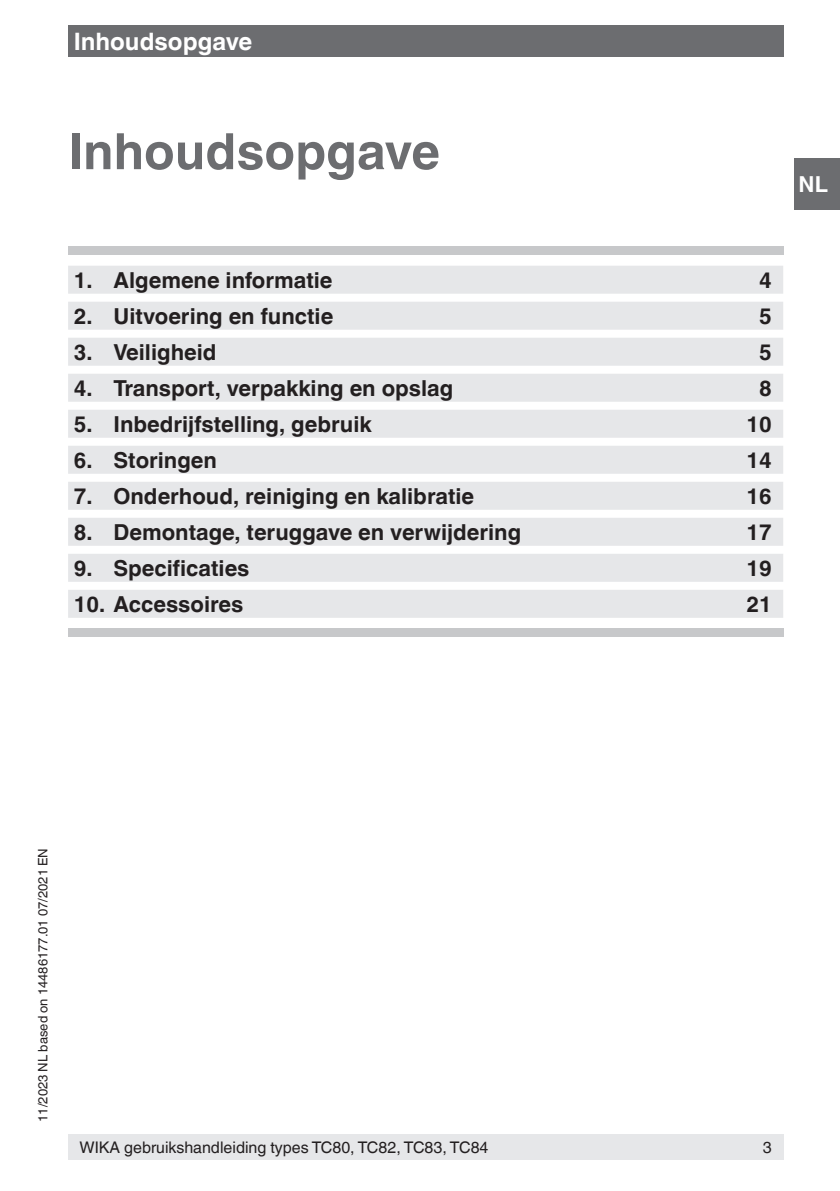
<style>
.page{position:relative;width:840px;height:1191px;background:#fff}
.page>*{position:absolute;margin:0;border:0;box-sizing:border-box;transform-origin:0 0}
.t1{font:700 50px "Helvetica World";color:#6c6d70}
.t2{font:700 24px "Helvetica World";color:#fff}
.t3{font:700 22px "Helvetica World";color:#231f20}
.t4{font:700 22px "Helvetica World";color:#fff}
.t5{font:16px "Helvetica World";color:#231f20}
.t6{font:13px "Helvetica World";color:#231f20}
</style>
<div class="page">
<div style="left:68px;top:26px;width:714px;height:31px;background:#6c6d70"></div>
<div style="left:794px;top:159px;width:45px;height:51px;background:#6c6d70"></div>
<div style="left:68px;top:1134px;width:714px;height:25px;background:#e6e7e9"></div>
<div style="left:68px;top:266px;width:714px;height:28px;background:#e6e7e9"></div>
<div style="left:68px;top:302px;width:714px;height:28px;background:#e6e7e9"></div>
<div style="left:68px;top:338px;width:714px;height:28px;background:#e6e7e9"></div>
<div style="left:68px;top:374px;width:714px;height:28px;background:#e6e7e9"></div>
<div style="left:68px;top:410px;width:714px;height:28px;background:#e6e7e9"></div>
<div style="left:68px;top:446px;width:714px;height:28px;background:#e6e7e9"></div>
<div style="left:68px;top:482px;width:714px;height:28px;background:#e6e7e9"></div>
<div style="left:68px;top:518px;width:714px;height:28px;background:#e6e7e9"></div>
<div style="left:68px;top:554px;width:714px;height:28px;background:#e6e7e9"></div>
<div style="left:68px;top:590px;width:714px;height:28px;background:#e6e7e9"></div>
<div style="left:68px;top:246px;width:714px;height:9px;background:#c7c8ca"></div>
<div style="left:68px;top:628px;width:714px;height:9px;background:#c7c8ca"></div>
<p class="t2" style="left:74px;top:27px;width:180px">Inhoudsopgave</p>
<h1 class="t1" style="left:68px;top:123px;width:373px">Inhoudsopgave</h1>
<p class="t4" style="left:798px;top:172px;width:31px">NL</p>
<p class="t3" style="left:74px;top:267px;width:260px">1. Algemene informatie</p>
<p class="t3" style="left:758px;top:267px;width:14px">4</p>
<p class="t3" style="left:74px;top:303px;width:261px">2. Uitvoering en functie</p>
<p class="t3" style="left:758px;top:303px;width:14px">5</p>
<p class="t3" style="left:74px;top:339px;width:144px">3. Veiligheid</p>
<p class="t3" style="left:758px;top:339px;width:14px">5</p>
<p class="t3" style="left:74px;top:375px;width:381px">4. Transport, verpakking en opslag</p>
<p class="t3" style="left:758px;top:375px;width:14px">8</p>
<p class="t3" style="left:74px;top:411px;width:299px">5. Inbedrijfstelling, gebruik</p>
<p class="t3" style="left:746px;top:411px;width:27px">10</p>
<p class="t3" style="left:74px;top:447px;width:145px">6. Storingen</p>
<p class="t3" style="left:746px;top:447px;width:27px">14</p>
<p class="t3" style="left:74px;top:483px;width:401px">7. Onderhoud, reiniging en kalibratie</p>
<p class="t3" style="left:746px;top:483px;width:27px">16</p>
<p class="t3" style="left:74px;top:519px;width:449px">8. Demontage, teruggave en verwijdering</p>
<p class="t3" style="left:746px;top:519px;width:27px">17</p>
<p class="t3" style="left:74px;top:555px;width:177px">9. Specificaties</p>
<p class="t3" style="left:746px;top:555px;width:27px">19</p>
<p class="t3" style="left:74px;top:591px;width:171px">10. Accessoires</p>
<p class="t3" style="left:746px;top:591px;width:27px">21</p>
<p class="t6" style="left:35px;top:1121px;width:275px;rotate:-90deg">11/2023 NL based on 14486177.01 07/2021 EN</p>
<p class="t5" style="left:79px;top:1137px;width:410px">WIKA gebruikshandleiding types TC80, TC82, TC83, TC84</p>
<p class="t5" style="left:762px;top:1137px;width:10px">3</p>
</div>
